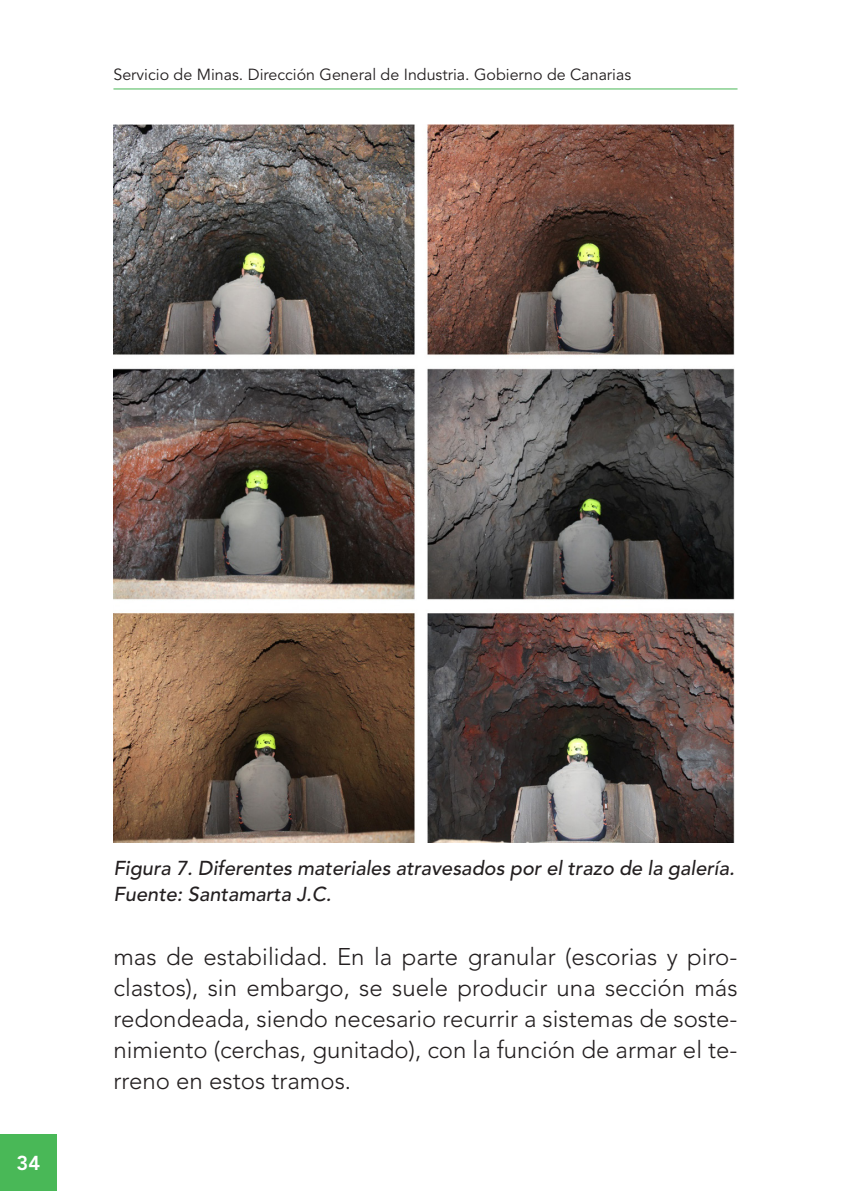
<style>
.page{position:relative;width:851px;height:1191px;background:#fff}
.page>*{position:absolute;margin:0;border:0;box-sizing:border-box;transform-origin:0 0}
.t1{font:300 24px/31px "Avenir LT Std";color:#231f20;text-align:justify}
.t2{font:italic 500 20px/26.4px "Avenir LT Std";color:#231f20}
.t3{font:800 20px "Avenir LT Std";color:#fff}
.t4{font:16px "Avenir LT Std";color:#231f20}
</style>
<div class="page">
<hr style="left:113px;top:89px;width:624px;height:1px;background:#49b857">
<div style="left:0;top:1134px;width:57px;height:57px;background:#49b857"></div>
<img style="left:113px;top:125px;width:621px;height:718px">
<p class="t4" style="left:113px;top:65px;width:519px">Servicio de Minas. Dirección General de Industria. Gobierno de Canarias</p>
<p class="t3" style="left:17px;top:1151px;width:25px">34</p>
<p class="t2" style="left:113px;top:855px;width:622px">Figura 7. Diferentes materiales atravesados por el trazo de la galería.<br>Fuente: Santamarta J.C.</p>
<p class="t1" style="left:113px;top:941px;width:625px">mas de estabilidad. En la parte granular (escorias y piro&shy;clastos), sin embargo, se suele producir una sección más redondeada, siendo necesario recurrir a sistemas de soste&shy;nimiento (cerchas, gunitado), con la función de armar el te&shy;rreno en estos tramos.</p>
</div>
